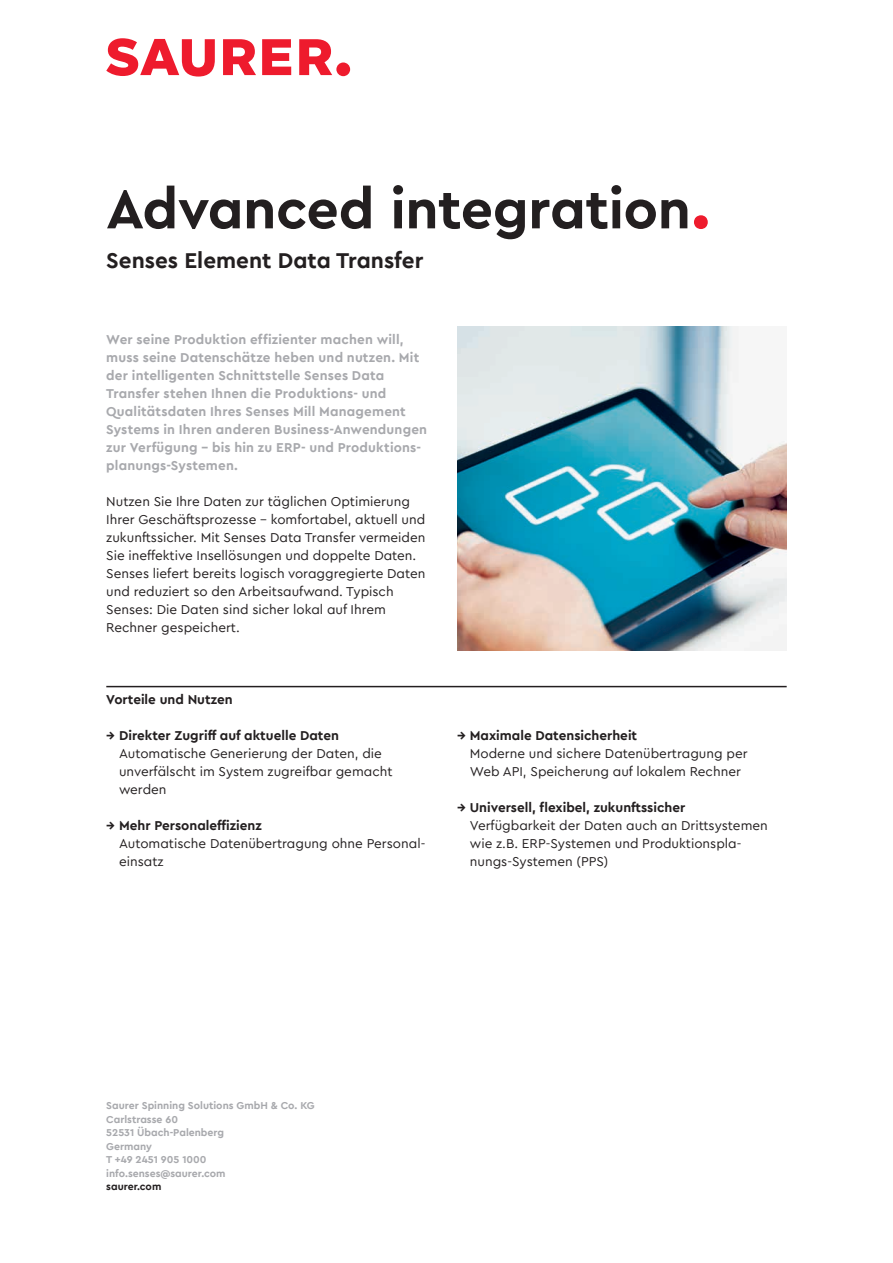
<style>
.page{position:relative;width:893px;height:1263px;background:#fff}
.page>*{position:absolute;margin:0;border:0;box-sizing:border-box;transform-origin:0 0}
.t1{font:700 57px "Saurer";letter-spacing:-.01em;color:#231f20}
.t2{font:700 22.5px "Saurer";color:#231f20}
.t3{font:13.5px/18px "Saurer";color:#231f20}
.t4{font:700 13.5px/18px "Saurer";letter-spacing:.01em;color:#a8a9ad}
.t5{font:700 13.5px "Saurer";color:#231f20}
.t6{font:700 10.5px/13.5px "Saurer";color:#a8a9ad}
.t7{font:700 10.5px "Saurer";color:#231f20}
.s1{color:#ee1b2d}
</style>
<div class="page">
<svg style="left:106px;top:38px;width:244px;height:39px"></svg>
<img style="left:457px;top:326px;width:330px;height:324px">
<hr style="left:106px;top:686px;width:681px;height:1px;background:#231f20">
<h1 class="t1" style="left:106px;top:171px;width:606px">Advanced integration<span class="s1">.</span></h1>
<h2 class="t2" style="left:106px;top:246px;width:319px">Senses Element Data Transfer</h2>
<p class="t4" style="left:106px;top:330px;width:322px">Wer seine Produktion effizienter machen will, muss seine Datenschätze heben und nutzen. Mit der intelligenten Schnittstelle Senses Data Transfer stehen Ihnen die Produktions- und Qualitätsdaten Ihres Senses Mill Management Systems in Ihren anderen Business-Anwendungen zur Verfügung – bis hin zu ERP- und Produktions&shy;planungs-Systemen.</p>
<p class="t3" style="left:106px;top:492px;width:321px">Nutzen Sie Ihre Daten zur täglichen Optimierung Ihrer Geschäftsprozesse – komfortabel, aktuell und zukunftssicher. Mit Senses Data Transfer vermeiden Sie ineffektive Insellösungen und doppelte Daten.<br>Senses liefert bereits logisch voraggregierte Daten und reduziert so den Arbeitsaufwand. Typisch Senses: Die Daten sind sicher lokal auf Ihrem Rechner gespeichert.</p>
<p class="t5" style="left:106px;top:691px;width:128px">Vorteile und Nutzen</p>
<p class="t5" style="left:106px;top:727px;width:234px">→ Direkter Zugriff auf aktuelle Daten</p>
<p class="t3" style="left:119px;top:744px;width:275px">Automatische Generierung der Daten, die unverfälscht im System zugreifbar gemacht werden</p>
<p class="t5" style="left:106px;top:817px;width:157px">→ Mehr Personaleffizienz</p>
<p class="t3" style="left:119px;top:834px;width:308px">Automatische Datenübertragung ohne Personal&shy;einsatz</p>
<p class="t5" style="left:457px;top:727px;width:182px">→ Maximale Datensicherheit</p>
<p class="t3" style="left:470px;top:744px;width:279px">Moderne und sichere Datenübertragung per<br>Web API, Speicherung auf lokalem Rechner</p>
<p class="t5" style="left:457px;top:799px;width:230px">→ Universell, flexibel, zukunftssicher</p>
<p class="t3" style="left:470px;top:816px;width:299px">Verfügbarkeit der Daten auch an Drittsystemen wie z.B. ERP-Systemen und Produktionspla&shy;nungs-Systemen (PPS)</p>
<p class="t6" style="left:106px;top:1099px;width:210px">Saurer Spinning Solutions GmbH &amp; Co. KG<br>Carlstrasse 60<br>52531 Übach-Palenberg<br>Germany<br>T +49 2451 905 1000 info.senses@saurer.com</p>
<p class="t7" style="left:106px;top:1180px;width:57px">saurer.com</p>
</div>
